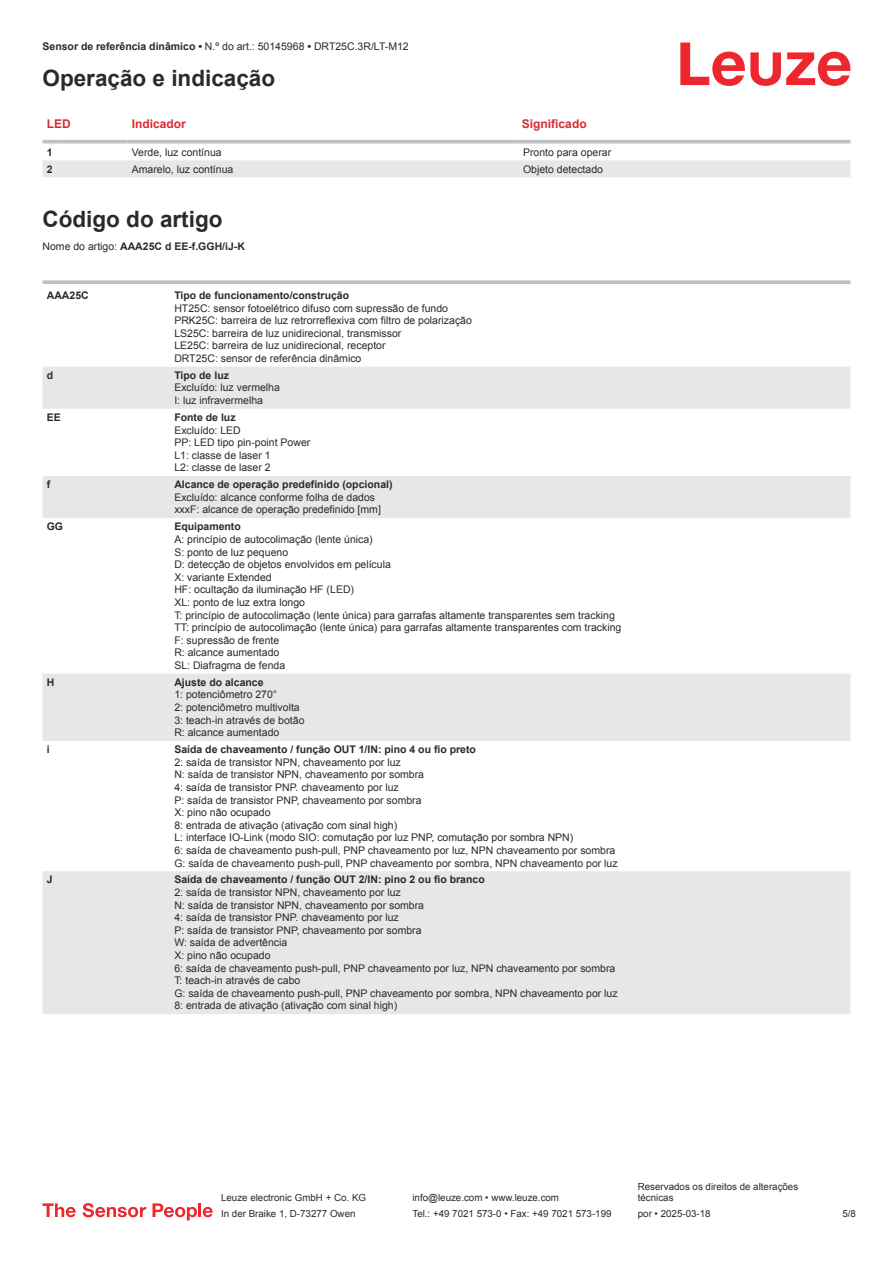
<style>
.page{position:relative;width:893px;height:1263px;background:#fff}
.page>*{position:absolute;margin:0;border:0;box-sizing:border-box;transform-origin:0 0}
.t1{font:700 22.5px "Arial";color:#2b292a}
.t2{font:700 12px "Arial";color:#db2a30}
.t3{font:10.5px/12.6px "Arial";color:#2b292a}
.t4{font:700 10.5px "Arial";color:#2b292a}
.t5{font:9.75px/11.7px "Arial";color:#2b292a}
.s1{font-weight:700}
.s2{font-weight:400}
</style>
<div class="page">
<svg style="left:680px;top:43px;width:170px;height:43px"></svg>
<svg style="left:43px;top:143px;width:807px;height:34px"></svg>
<hr style="left:43px;top:140px;width:21px;height:3px;background:#bdbfc1">
<hr style="left:64px;top:140px;width:64px;height:3px;background:#bdbfc1">
<hr style="left:128px;top:140px;width:391px;height:3px;background:#bdbfc1">
<hr style="left:519px;top:140px;width:331px;height:3px;background:#bdbfc1">
<svg style="left:43px;top:367px;width:807px;height:647px"></svg>
<svg style="left:43px;top:280px;width:127px;height:4px"></svg>
<svg style="left:170px;top:280px;width:680px;height:4px;background:#c3c5c7"></svg>
<svg style="left:43px;top:1203px;width:33px;height:14px"></svg>
<svg style="left:83px;top:1203px;width:63px;height:14px"></svg>
<svg style="left:153px;top:1203px;width:44px;height:17px"></svg>
<hr style="left:198px;top:1203px;width:3px;height:14px;background:#ed272d">
<svg style="left:203px;top:1207px;width:10px;height:10px"></svg>
<p class="t3" style="left:43px;top:41px;width:368px"><span class="s1">Sensor de referência dinâmico •</span> N.º do art.: 50145968 <span class="s1">•</span> DRT25C.3R/LT-M12</p>
<h1 class="t1" style="left:43px;top:70px;width:234px">Operação e indicação</h1>
<p class="t2" style="left:47px;top:119px;width:25px">LED</p>
<p class="t2" style="left:132px;top:119px;width:56px">Indicador</p>
<p class="t2" style="left:522px;top:119px;width:66px">Significado</p>
<p class="t4" style="left:47px;top:148px;width:7px">1</p>
<p class="t3" style="left:132px;top:147px;width:91px">Verde, luz contínua</p>
<p class="t3" style="left:523px;top:147px;width:90px">Pronto para operar</p>
<p class="t4" style="left:47px;top:165px;width:7px">2</p>
<p class="t3" style="left:132px;top:163px;width:103px">Amarelo, luz contínua</p>
<p class="t3" style="left:523px;top:163px;width:81px">Objeto detectado</p>
<h1 class="t1" style="left:43px;top:211px;width:182px">Código do artigo</h1>
<p class="t4" style="left:43px;top:243px;width:204px"><span class="s2">Nome do artigo:</span> AAA25C d EE-f.GGH/iJ-K</p>
<p class="t4" style="left:47px;top:291px;width:43px">AAA25C</p>
<p class="t4" style="left:174px;top:291px;width:176px">Tipo de funcionamento/construção</p>
<p class="t3" style="left:174px;top:302px;width:299px">HT25C: sensor fotoelétrico difuso com supressão de fundo PRK25C: barreira de luz retrorreflexiva com filtro de polarização LS25C: barreira de luz unidirecional, transmissor<br>LE25C: barreira de luz unidirecional, receptor<br>DRT25C: sensor de referência dinâmico</p>
<p class="t4" style="left:47px;top:371px;width:8px">d</p>
<p class="t4" style="left:174px;top:371px;width:56px">Tipo de luz</p>
<p class="t3" style="left:174px;top:382px;width:107px">Excluído: luz vermelha<br>I: luz infravermelha</p>
<p class="t4" style="left:47px;top:413px;width:16px">EE</p>
<p class="t4" style="left:174px;top:413px;width:63px">Fonte de luz</p>
<p class="t3" style="left:174px;top:424px;width:137px">Excluído: LED<br>PP: LED tipo pin-point Power<br>L1: classe de laser 1<br>L2: classe de laser 2</p>
<p class="t4" style="left:47px;top:481px;width:5px">f</p>
<p class="t4" style="left:174px;top:481px;width:220px">Alcance de operação predefinido (opcional)</p>
<p class="t3" style="left:174px;top:492px;width:208px">Excluído: alcance conforme folha de dados xxxF: alcance de operação predefinido [mm]</p>
<p class="t4" style="left:47px;top:523px;width:18px">GG</p>
<p class="t4" style="left:174px;top:523px;width:68px">Equipamento</p>
<p class="t3" style="left:174px;top:534px;width:449px">A: princípio de autocolimação (lente única)<br>S: ponto de luz pequeno<br>D: detecção de objetos envolvidos em película<br>X: variante Extended<br>HF: ocultação da iluminação HF (LED)<br>XL: ponto de luz extra longo<br>T: princípio de autocolimação (lente única) para garrafas altamente transparentes sem tracking TT: princípio de autocolimação (lente única) para garrafas altamente transparentes com tracking F: supressão de frente<br>R: alcance aumentado<br>SL: Diafragma de fenda</p>
<p class="t4" style="left:47px;top:678px;width:9px">H</p>
<p class="t4" style="left:174px;top:678px;width:91px">Ajuste do alcance</p>
<p class="t3" style="left:174px;top:689px;width:132px">1: potenciômetro 270°<br>2: potenciômetro multivolta<br>3: teach-in através de botão<br>R: alcance aumentado</p>
<p class="t4" style="left:47px;top:745px;width:4px">i</p>
<p class="t4" style="left:174px;top:745px;width:303px">Saída de chaveamento / função OUT 1/IN: pino 4 ou fio preto</p>
<p class="t3" style="left:174px;top:757px;width:445px">2: saída de transistor NPN, chaveamento por luz<br>N: saída de transistor NPN, chaveamento por sombra<br>4: saída de transistor PNP. chaveamento por luz<br>P: saída de transistor PNP, chaveamento por sombra<br>X: pino não ocupado<br>8: entrada de ativação (ativação com sinal high)<br>L: interface IO-Link (modo SIO: comutação por luz PNP, comutação por sombra NPN)<br>6: saída de chaveamento push-pull, PNP chaveamento por luz, NPN chaveamento por sombra G: saída de chaveamento push-pull, PNP chaveamento por sombra, NPN chaveamento por luz</p>
<p class="t4" style="left:47px;top:876px;width:7px">J</p>
<p class="t4" style="left:174px;top:876px;width:312px">Saída de chaveamento / função OUT 2/IN: pino 2 ou fio branco</p>
<p class="t3" style="left:174px;top:887px;width:445px">2: saída de transistor NPN, chaveamento por luz<br>N: saída de transistor NPN, chaveamento por sombra<br>4: saída de transistor PNP. chaveamento por luz<br>P: saída de transistor PNP, chaveamento por sombra<br>W: saída de advertência<br>X: pino não ocupado<br>6: saída de chaveamento push-pull, PNP chaveamento por luz, NPN chaveamento por sombra T: teach-in através de cabo<br>G: saída de chaveamento push-pull, PNP chaveamento por sombra, NPN chaveamento por luz 8: entrada de ativação (ativação com sinal high)</p>
<p class="t5" style="left:221px;top:1193px;width:146px">Leuze electronic GmbH + Co. KG</p>
<p class="t5" style="left:412px;top:1193px;width:148px">info@leuze.com • www.leuze.com</p>
<p class="t5" style="left:638px;top:1181px;width:162px">Reservados os direitos de alterações técnicas</p>
<p class="t5" style="left:221px;top:1209px;width:136px">In der Braike 1, D-73277 Owen</p>
<p class="t5" style="left:412px;top:1209px;width:201px">Tel.: +49 7021 573-0 • Fax: +49 7021 573-199</p>
<p class="t5" style="left:638px;top:1209px;width:74px">por • 2025-03-18</p>
<p class="t5" style="left:842px;top:1209px;width:15px">5 /8</p>
</div>
